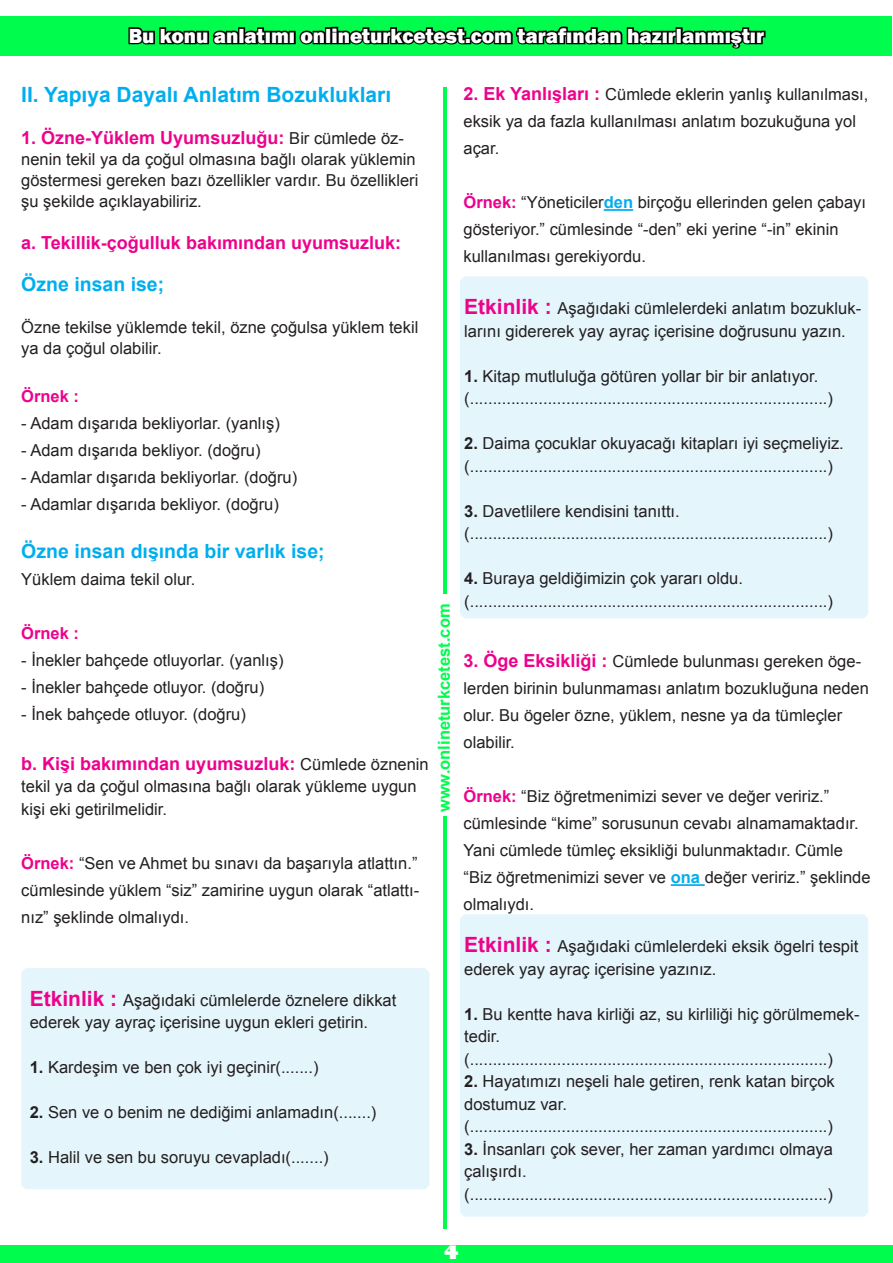
<style>
.page{position:relative;width:893px;height:1263px;background:#fff}
.page>*{position:absolute;margin:0;border:0;box-sizing:border-box;transform-origin:0 0}
.t1{font:800 21px "Franklin Gothic";color:#fff}
.t2{font:700 21px "Arial";color:#00aeef}
.t3{font:700 19.5px "Arial";color:#00aeef}
.t4{font:700 18px "Arial";color:#ed028c}
.t5{font:800 18px "Gill Sans";color:#fff}
.t6{font:16.5px/27px "Arial";color:#231f20}
.t7{font:700 16.5px "Arial";color:#00fc4d}
.t8{font:700 16.5px "Arial";color:#ed028c}
.s1{font-weight:400;font-size:16.5px;color:#231f20}
.s2{font-weight:700;color:#ed028c}
.s3{font-weight:700;font-size:21px;color:#ed028c}
.s4{font-weight:700}
.s5{font-weight:700;font-size:18px;color:#ed028c}
.s6{font-weight:700;color:#00aeef}
</style>
<div class="page">
<div style="left:0;top:1245px;width:893px;height:18px;background:#00fc4d"></div>
<hr style="left:443px;top:87px;width:3px;height:1142px;background:#00fc4d">
<hr style="left:604px;top:209px;width:29px;height:2px;background:#00aeef">
<hr style="left:671px;top:884px;width:34px;height:2px;background:#00aeef">
<div style="left:432px;top:594px;width:25px;height:221px;background:#fff"></div>
<div style="left:1px;top:16px;width:891px;height:40px;background:#00fc4d"></div>
<svg style="left:128px;top:27px;width:163px;height:18px"></svg>
<div style="left:289px;top:31px;width:7px;height:13px;border:3px solid #000"></div>
<svg style="left:299px;top:28px;width:28px;height:17px"></svg>
<div style="left:325px;top:27px;width:7px;height:17px;border:3px solid #000"></div>
<div style="left:331px;top:27px;width:7px;height:6px;border:3px solid #000"></div>
<div style="left:331px;top:31px;width:7px;height:13px;border:3px solid #000"></div>
<svg style="left:336px;top:26px;width:430px;height:23px"></svg>
<div style="left:21px;top:968px;width:408px;height:221px;background:#e5f5fc"></div>
<div style="left:460px;top:276px;width:408px;height:342px;background:#e5f5fc"></div>
<div style="left:460px;top:914px;width:408px;height:303px;background:#e5f5fc"></div>
<p class="t1" style="left:129px;top:22px;width:637px">Bu konu anlatımı onlineturkcetest.com tarafından hazırlanmıştır</p>
<p class="t2" style="left:21px;top:80px;width:371px">II. Yapıya Dayalı Anlatım Bozuklukları</p>
<p class="t4" style="left:21px;top:125px;width:384px">1. Özne-Yüklem Uyumsuzluğu: <span class="s1">Bir cümlede öz-</span></p>
<p class="t6" style="left:21px;top:149px;width:399px;line-height:21px">nenin tekil ya da çoğul olmasına bağlı olarak yüklemin göstermesi gereken bazı özellikler vardır. Bu özellikleri şu şekilde açıklayabiliriz.</p>
<p class="t4" style="left:21px;top:230px;width:381px">a. Tekillik-çoğulluk bakımından uyumsuzluk:</p>
<p class="t3" style="left:21px;top:271px;width:145px">Özne insan ise;</p>
<p class="t6" style="left:21px;top:317px;width:399px;line-height:21px">Özne tekilse yüklemde tekil, özne çoğulsa yüklem tekil ya da çoğul olabilir.</p>
<p class="t8" style="left:21px;top:385px;width:59px">Örnek :</p>
<p class="t6" style="left:21px;top:410px;width:260px">- Adam dışarıda bekliyorlar. (yanlış)</p>
<p class="t6" style="left:21px;top:437px;width:241px">- Adam dışarıda bekliyor. (doğru)</p>
<p class="t6" style="left:21px;top:464px;width:278px">- Adamlar dışarıda bekliyorlar. (doğru)</p>
<p class="t6" style="left:21px;top:491px;width:259px">- Adamlar dışarıda bekliyor. (doğru)</p>
<p class="t3" style="left:21px;top:538px;width:305px">Özne insan dışında bir varlık ise;</p>
<p class="t6" style="left:21px;top:566px;width:176px">Yüklem daima tekil olur.</p>
<p class="t8" style="left:21px;top:622px;width:59px">Örnek :</p>
<p class="t6" style="left:21px;top:647px;width:264px">- İnekler bahçede otluyorlar. (yanlış)</p>
<p class="t6" style="left:21px;top:674px;width:245px">- İnekler bahçede otluyor. (doğru)</p>
<p class="t6" style="left:21px;top:701px;width:226px">- İnek bahçede otluyor. (doğru)</p>
<p class="t4" style="left:21px;top:751px;width:409px">b. Kişi bakımından uyumsuzluk: <span class="s1">Cümlede öznenin</span></p>
<p class="t6" style="left:21px;top:775px;width:397px;line-height:22.5px">tekil ya da çoğul olmasına bağlı olarak yükleme uygun kişi eki getirilmelidir.</p>
<p class="t6" style="left:21px;top:849px;width:399px;text-align:justify"><span class="s2">Örnek:</span> “Sen ve Ahmet bu sınavı da başarıyla atlattın.” cümlesinde yüklem “siz” zamirine uygun olarak “atlattı&shy;nız” şeklinde olmalıydı.</p>
<p class="t7" style="left:432px;top:812px;width:210px;rotate:-90deg">www.onlineturkcetest.com</p>
<p class="t6" style="left:30px;top:989px;width:368px;line-height:22.5px"><span class="s3">Etkinlik :</span> Aşağıdaki cümlelerde öznelere dikkat ederek yay ayraç içerisine uygun ekleri getirin.</p>
<p class="t6" style="left:30px;top:1054px;width:290px"><span class="s4">1.</span> Kardeşim ve ben çok iyi geçinir(.......)</p>
<p class="t6" style="left:30px;top:1099px;width:348px"><span class="s4">2.</span> Sen ve o benim ne dediğimi anlamadın(.......)</p>
<p class="t6" style="left:30px;top:1144px;width:300px"><span class="s4">3.</span> Halil ve sen bu soruyu cevapladı(.......)</p>
<p class="t6" style="left:463px;top:81px;width:406px"><span class="s5">2. Ek Yanlışları :</span> Cümlede eklerin yanlış kullanılması, eksik ya da fazla kullanılması anlatım bozukuğuna yol açar.</p>
<p class="t6" style="left:463px;top:189px;width:404px"><span class="s2">Örnek:</span> “Yöneticiler<span class="s6">den</span> birçoğu ellerinden gelen çabayı gösteriyor.” cümlesinde “-den” eki yerine “-in” ekinin kullanılması gerekiyordu.</p>
<p class="t6" style="left:464px;top:297px;width:398px;line-height:22.5px"><span class="s3">Etkinlik :</span> Aşağıdaki cümlelerdeki anlatım bozukluk&shy;larını gidererek yay ayraç içerisine doğrusunu yazın.</p>
<p class="t6" style="left:464px;top:362px;width:356px"><span class="s4">1.</span> Kitap mutluluğa götüren yollar bir bir anlatıyor.</p>
<p class="t6" style="left:464px;top:385px;width:370px">(..............................................................................)</p>
<p class="t6" style="left:464px;top:430px;width:381px"><span class="s4">2.</span> Daima çocuklar okuyacağı kitapları iyi seçmeliyiz.</p>
<p class="t6" style="left:464px;top:452px;width:370px">(..............................................................................)</p>
<p class="t6" style="left:464px;top:497px;width:217px"><span class="s4">3.</span> Davetlilere kendisini tanıttı.</p>
<p class="t6" style="left:464px;top:520px;width:370px">(..............................................................................)</p>
<p class="t6" style="left:464px;top:565px;width:280px"><span class="s4">4.</span> Buraya geldiğimizin çok yararı oldu.</p>
<p class="t6" style="left:464px;top:587px;width:370px">(..............................................................................)</p>
<p class="t6" style="left:463px;top:648px;width:407px"><span class="s5">3. Öge Eksikliği :</span> Cümlede bulunması gereken öge&shy;lerden birinin bulunmaması anlatım bozukluğuna neden olur. Bu ögeler özne, yüklem, nesne ya da tümleçler olabilir.</p>
<p class="t6" style="left:463px;top:783px;width:409px"><span class="s2">Örnek:</span> “Biz öğretmenimizi sever ve değer veririz.” cümlesinde “kime” sorusunun cevabı alnamamaktadır.<br>Yani cümlede tümleç eksikliği bulunmaktadır. Cümle “Biz öğretmenimizi sever ve <span class="s6">ona</span> değer veririz.” şeklinde olmalıydı.</p>
<p class="t6" style="left:464px;top:935px;width:396px;line-height:22.5px"><span class="s3">Etkinlik :</span> Aşağıdaki cümlelerdeki eksik ögelri tespit ederek yay ayraç içerisine yazınız.</p>
<p class="t6" style="left:464px;top:1002px;width:397px;line-height:22.5px"><span class="s4">1.</span> Bu kentte hava kirliği az, su kirliliği hiç görülmemek&shy;tedir.</p>
<p class="t6" style="left:464px;top:1045px;width:370px">(..............................................................................)</p>
<p class="t6" style="left:464px;top:1070px;width:372px;line-height:22.5px"><span class="s4">2.</span> Hayatımızı neşeli hale getiren, renk katan birçok dostumuz var.</p>
<p class="t6" style="left:464px;top:1113px;width:370px">(..............................................................................)</p>
<p class="t6" style="left:464px;top:1137px;width:370px;line-height:22.5px"><span class="s4">3.</span> İnsanları çok sever, her zaman yardımcı olmaya çalışırdı.</p>
<p class="t6" style="left:464px;top:1180px;width:370px">(..............................................................................)</p>
<p class="t5" style="left:444px;top:1241px;width:17px">4</p>
</div>
